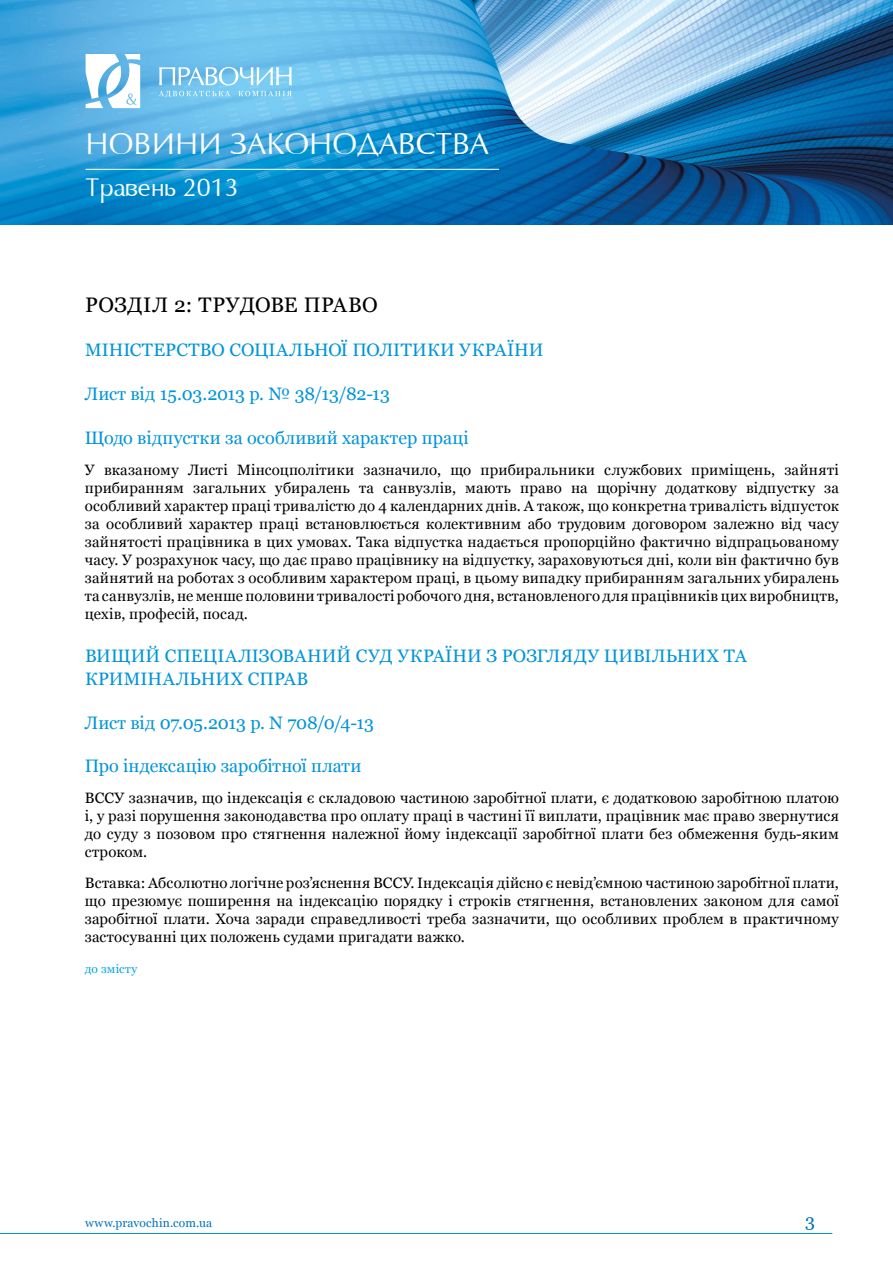
<style>
.page{position:relative;width:893px;height:1263px;background:#fff}
.page>*{position:absolute;margin:0;border:0;box-sizing:border-box;transform-origin:0 0}
.t1{font:28.5px "Opium";color:#fff}
.t2{font:24px "Opium";color:#fff}
.t3{font:21px "Georgia";letter-spacing:.02em;color:#000}
.t4{font:18px "Georgia";letter-spacing:.005em;color:#0094d9}
.t5{font:18px "Georgia";color:#0072bb}
.t6{font:15px/18px "Georgia";letter-spacing:.01em;color:#000;text-align:justify}
.t7{font:12px "Georgia";letter-spacing:.015em;color:#0072bb}
.t8{font:12px "Georgia";letter-spacing:.005em;color:#00a4e3}
</style>
<div class="page">
<img style="left:0;top:0;width:893px;height:224px">
<svg style="left:86px;top:54px;width:54px;height:54px"></svg>
<svg style="left:159px;top:67px;width:133px;height:30px;background:#91d1f1"></svg>
<hr style="left:86px;top:169px;width:413px;height:1px;background:#fff">
<hr style="left:0;top:1233px;width:832px;height:1px;background:#0094d9">
<h1 class="t1" style="left:86px;top:127px;width:405px">НОВИНИ ЗАКОНОДАВСТВА</h1>
<h2 class="t2" style="left:86px;top:174px;width:155px">Травень 2013</h2>
<h3 class="t3" style="left:85px;top:293px;width:294px">РОЗДІЛ 2: ТРУДОВЕ ПРАВО</h3>
<p class="t4" style="left:85px;top:339px;width:196px">Міністерство соціал</p>
<p class="t4" style="left:303px;top:339px;width:62px">ьної політ</p>
<p class="t4" style="left:412px;top:339px;width:133px">ики Україн и</p>
<p class="t4" style="left:85px;top:383px;width:307px">Лист від 15.03.2013 р. № 38/13/82-13</p>
<p class="t4" style="left:85px;top:427px;width:385px">Щодо відпустки за особливий характер праці</p>
<p class="t6" style="left:85px;top:461px;width:756px">У вказаному Листі Мінсоцполітики зазначило, що прибиральники службових приміщень, зайняті прибиранням загальних убиралень та санвузлів, мають право на щорічну додаткову відпустку за особливий характер праці тривалістю до 4 календарних днів. А також, що конкретна тривалість відпусток за особливий характер праці встановлюється колективним або трудовим договором залежно від часу зайнятості працівника в цих умовах. Така відпустка надається пропорційно фактично відпрацьованому часу. У розрахунок часу, що дає право працівнику на відпустку, зараховуються дні, коли він фактично був зайнятий на роботах з особливим характером праці, в цьому випадку прибиранням загальних убиралень та санвузлів, не менше половини тривалості робочого дня, встановленого для працівників цих виробництв, цехів, професій, посад.</p>
<p class="t4" style="left:85px;top:645px;width:145px">Вищий Спеціалізо</p>
<p class="t4" style="left:283px;top:645px;width:87px">ваний Суд</p>
<p class="t4" style="left:397px;top:645px;width:117px">України з роз</p>
<p class="t4" style="left:537px;top:645px;width:200px">гляду цивільних та</p>
<p class="t4" style="left:85px;top:668px;width:53px">кримінал</p>
<p class="t4" style="left:190px;top:668px;width:83px">ьних спра</p>
<p class="t4" style="left:296px;top:668px;width:13px">в</p>
<p class="t4" style="left:85px;top:711px;width:291px">Лист від 07.05.2013 р. N 708/0/4-13</p>
<p class="t4" style="left:85px;top:755px;width:278px">Про індексацію заробітної плати</p>
<p class="t6" style="left:85px;top:789px;width:11px">ВСС</p>
<p class="t6" style="left:85px;top:789px;width:756px;text-indent:30px">У зазначив, що індексація є складовою частиною заробітної плати, є додатковою заробітною платою і, у разі порушення законодавства про оплату праці в частині її виплати, працівник має право звернутися до суду з позовом про стягнення належної йому індексації заробітної плати без обмеження будь-яким строком.</p>
<p class="t6" style="left:85px;top:874px;width:299px">Вставка: Абсолютно логічне роз’яснення ВСС</p>
<p class="t6" style="left:85px;top:874px;width:756px;text-indent:318px">У. Індексація дійсно є невід’ємною частиною заробітної плати, що презюмує поширення на індексацію порядку і строків стягнення, встановлених законом для самої заробітної плати. Хоча заради справедливості треба зазначити, що особливих проблем в практичному застосуванні цих положень судами пригадати важко.</p>
<p class="t8" style="left:85px;top:961px;width:54px">до змісту</p>
<p class="t7" style="left:85px;top:1215px;width:129px">www.pravochin.com.ua</p>
<p class="t5" style="left:805px;top:1210px;width:11px">3</p>
</div>
